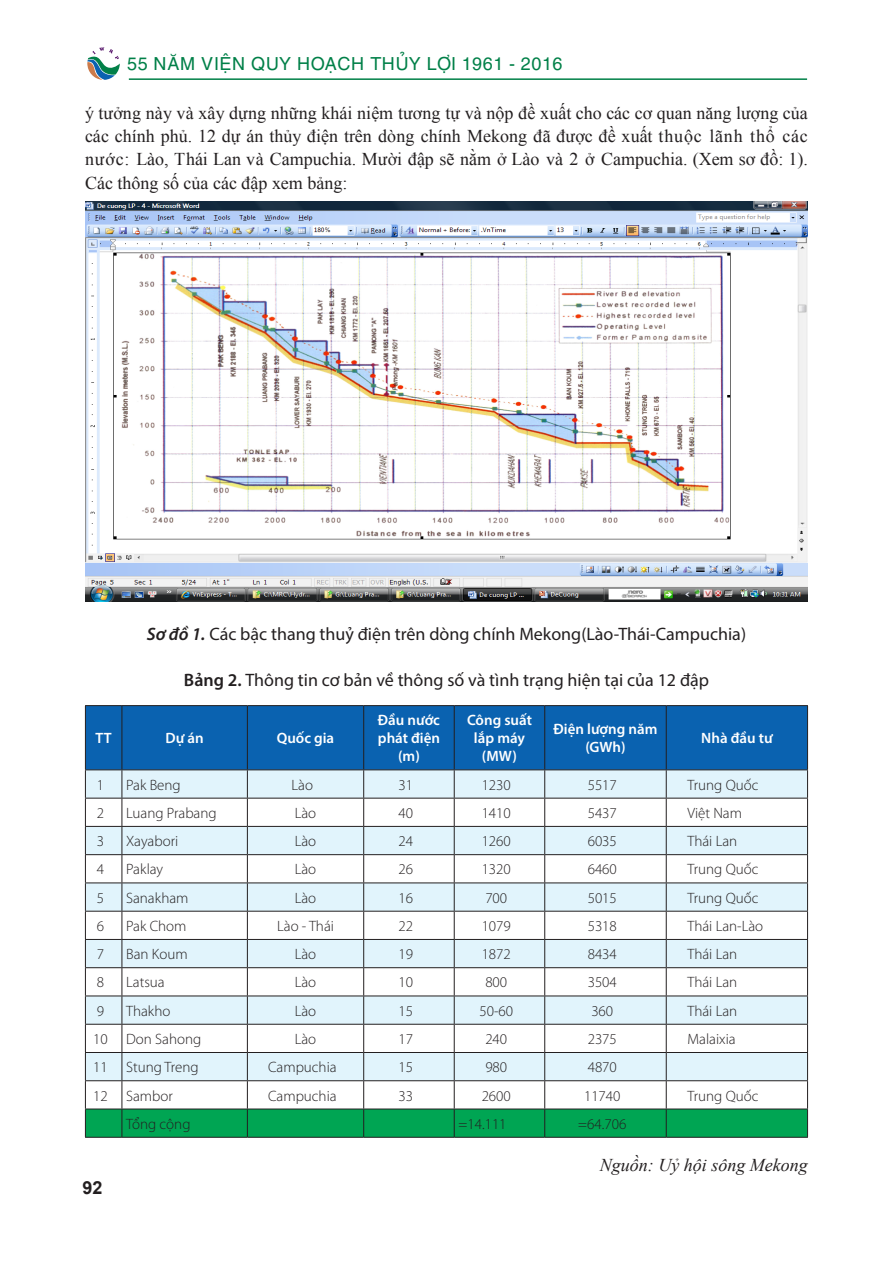
<style>
.page{position:relative;width:893px;height:1263px;background:#fff}
.page>*{position:absolute;margin:0;border:0;box-sizing:border-box;transform-origin:0 0}
.noi_dung{font:18px/23.5px "Times New Roman";color:#231f20;text-align:justify}
.hinh_anh{font:18px "Myriad Pro";color:#231f20}
.t1{font:18px "UTM Helve";color:#018048}
.t2{font:italic 18px "Times New Roman";color:#231f20}
.t3{font:700 18px "Arial";color:#231f20}
.t4{font:300 15px "Myriad Pro";color:#231f20}
.t5{font:600 15px/18px "Myriad Pro";color:#fff;text-align:center}
.s1{font-weight:600;font-style:italic}
.s2{font-weight:600}
</style>
<div class="page">
<svg style="left:87px;top:47px;width:33px;height:33px"></svg>
<hr style="left:129px;top:78px;width:678px;height:2px;background:#018048">
<img style="left:85px;top:202px;width:723px;height:400px">
<div style="left:86px;top:706px;width:721px;height:63px;background:#0a62b0"></div>
<hr style="left:85px;top:705px;width:37px;height:1px;background:#231f20">
<hr style="left:85px;top:706px;width:1px;height:63px;background:#231f20">
<hr style="left:122px;top:705px;width:125px;height:1px;background:#231f20">
<hr style="left:122px;top:706px;width:1px;height:63px;background:#231f20">
<hr style="left:247px;top:705px;width:117px;height:1px;background:#231f20">
<hr style="left:247px;top:706px;width:1px;height:63px;background:#231f20">
<hr style="left:364px;top:705px;width:90px;height:1px;background:#231f20">
<hr style="left:363px;top:706px;width:1px;height:63px;background:#231f20">
<hr style="left:454px;top:705px;width:91px;height:1px;background:#231f20">
<hr style="left:454px;top:706px;width:1px;height:63px;background:#231f20">
<hr style="left:545px;top:705px;width:121px;height:1px;background:#231f20">
<hr style="left:544px;top:706px;width:1px;height:63px;background:#231f20">
<hr style="left:666px;top:705px;width:142px;height:1px;background:#231f20">
<hr style="left:666px;top:706px;width:1px;height:63px;background:#231f20">
<hr style="left:807px;top:706px;width:1px;height:63px;background:#231f20">
<hr style="left:85px;top:769px;width:37px;height:1px;background:#231f20">
<hr style="left:122px;top:769px;width:125px;height:1px;background:#231f20">
<hr style="left:247px;top:769px;width:117px;height:1px;background:#231f20">
<hr style="left:364px;top:769px;width:90px;height:1px;background:#231f20">
<hr style="left:454px;top:769px;width:91px;height:1px;background:#231f20">
<hr style="left:545px;top:769px;width:121px;height:1px;background:#231f20">
<hr style="left:666px;top:769px;width:142px;height:1px;background:#231f20">
<svg style="left:85px;top:770px;width:723px;height:367px"></svg>
<hr style="left:85px;top:1137px;width:37px;height:1px;background:#231f20">
<hr style="left:122px;top:1137px;width:125px;height:1px;background:#231f20">
<hr style="left:247px;top:1137px;width:117px;height:1px;background:#231f20">
<hr style="left:364px;top:1137px;width:90px;height:1px;background:#231f20">
<hr style="left:454px;top:1137px;width:91px;height:1px;background:#231f20">
<hr style="left:545px;top:1137px;width:121px;height:1px;background:#231f20">
<hr style="left:666px;top:1137px;width:142px;height:1px;background:#231f20">
<p class="t1" style="left:127px;top:49px;width:437px">55 NĂM VIỆN QUY HOẠCH THỦY LỢI 1961 - 2016</p>
<p class="noi_dung" style="left:85px;top:101px;width:724px">ý tưởng này và xây dựng những khái niệm tương tự và nộp đề xuất cho các cơ quan năng lượng của các chính phủ. 12 dự án thủy điện trên dòng chính Mekong đã được đề xuất thuộc lãnh thổ các nước: Lào, Thái Lan và Campuchia. Mười đập sẽ nằm ở Lào và 2 ở Campuchia. (Xem sơ đồ: 1).<br>Các thông số của các đập xem bảng:</p>
<p class="hinh_anh" style="left:147px;top:623px;width:601px"><span class="s1">Sơ đồ 1.</span> Các bậc thang thuỷ điện trên dòng chính Mekong(Lào-Thái-Campuchia)</p>
<p class="hinh_anh" style="left:184px;top:669px;width:527px"><span class="s2">Bảng 2.</span> Thông tin cơ bản về thông số và tình trạng hiện tại của 12 đập</p>
<p class="t5" style="left:96px;top:729px;width:18px">TT</p>
<p class="t5" style="left:166px;top:729px;width:40px">Dự án</p>
<p class="t5" style="left:277px;top:729px;width:59px">Quốc gia</p>
<p class="t5" style="left:378px;top:711px;width:64px">Đầu nước phát điện (m)</p>
<p class="t5" style="left:467px;top:711px;width:66px">Công suất lắp máy (MW)</p>
<p class="t5" style="left:554px;top:720px;width:105px">Điện lượng năm (GWh)</p>
<p class="t5" style="left:701px;top:729px;width:73px">Nhà đầu tư</p>
<p class="t4" style="left:97px;top:776px;width:9px">1</p>
<p class="t4" style="left:126px;top:776px;width:56px">Pak Beng</p>
<p class="t4" style="left:292px;top:776px;width:23px">Lào</p>
<p class="t4" style="left:398px;top:776px;width:16px">31</p>
<p class="t4" style="left:482px;top:776px;width:31px">1230</p>
<p class="t4" style="left:588px;top:776px;width:31px">5517</p>
<p class="t4" style="left:687px;top:776px;width:72px">Trung Quốc</p>
<p class="t4" style="left:97px;top:804px;width:9px">2</p>
<p class="t4" style="left:126px;top:804px;width:92px">Luang Prabang</p>
<p class="t4" style="left:295px;top:804px;width:23px">Lào</p>
<p class="t4" style="left:398px;top:804px;width:16px">40</p>
<p class="t4" style="left:482px;top:804px;width:31px">1410</p>
<p class="t4" style="left:588px;top:804px;width:31px">5437</p>
<p class="t4" style="left:687px;top:804px;width:56px">Việt Nam</p>
<p class="t4" style="left:97px;top:832px;width:9px">3</p>
<p class="t4" style="left:126px;top:832px;width:54px">Xayabori</p>
<p class="t4" style="left:295px;top:832px;width:23px">Lào</p>
<p class="t4" style="left:398px;top:832px;width:16px">24</p>
<p class="t4" style="left:482px;top:832px;width:31px">1260</p>
<p class="t4" style="left:588px;top:832px;width:31px">6035</p>
<p class="t4" style="left:687px;top:832px;width:51px">Thái Lan</p>
<p class="t4" style="left:97px;top:860px;width:9px">4</p>
<p class="t4" style="left:126px;top:860px;width:39px">Paklay</p>
<p class="t4" style="left:295px;top:860px;width:23px">Lào</p>
<p class="t4" style="left:398px;top:860px;width:16px">26</p>
<p class="t4" style="left:482px;top:860px;width:31px">1320</p>
<p class="t4" style="left:588px;top:860px;width:31px">6460</p>
<p class="t4" style="left:687px;top:860px;width:72px">Trung Quốc</p>
<p class="t4" style="left:97px;top:889px;width:9px">5</p>
<p class="t4" style="left:126px;top:889px;width:64px">Sanakham</p>
<p class="t4" style="left:295px;top:889px;width:23px">Lào</p>
<p class="t4" style="left:398px;top:889px;width:16px">16</p>
<p class="t4" style="left:485px;top:889px;width:23px">700</p>
<p class="t4" style="left:588px;top:889px;width:31px">5015</p>
<p class="t4" style="left:687px;top:889px;width:72px">Trung Quốc</p>
<p class="t4" style="left:97px;top:917px;width:9px">6</p>
<p class="t4" style="left:126px;top:917px;width:62px">Pak Chom</p>
<p class="t4" style="left:277px;top:917px;width:58px">Lào - Thái</p>
<p class="t4" style="left:398px;top:917px;width:16px">22</p>
<p class="t4" style="left:482px;top:917px;width:31px">1079</p>
<p class="t4" style="left:588px;top:917px;width:31px">5318</p>
<p class="t4" style="left:687px;top:917px;width:77px">Thái Lan-Lào</p>
<p class="t4" style="left:97px;top:945px;width:9px">7</p>
<p class="t4" style="left:126px;top:945px;width:63px">Ban Koum</p>
<p class="t4" style="left:295px;top:945px;width:23px">Lào</p>
<p class="t4" style="left:398px;top:945px;width:16px">19</p>
<p class="t4" style="left:482px;top:945px;width:31px">1872</p>
<p class="t4" style="left:588px;top:945px;width:31px">8434</p>
<p class="t4" style="left:687px;top:945px;width:51px">Thái Lan</p>
<p class="t4" style="left:97px;top:973px;width:9px">8</p>
<p class="t4" style="left:126px;top:973px;width:40px">Latsua</p>
<p class="t4" style="left:295px;top:973px;width:23px">Lào</p>
<p class="t4" style="left:398px;top:973px;width:16px">10</p>
<p class="t4" style="left:485px;top:973px;width:23px">800</p>
<p class="t4" style="left:588px;top:973px;width:31px">3504</p>
<p class="t4" style="left:687px;top:973px;width:51px">Thái Lan</p>
<p class="t4" style="left:97px;top:1002px;width:9px">9</p>
<p class="t4" style="left:126px;top:1002px;width:46px">Thakho</p>
<p class="t4" style="left:295px;top:1002px;width:23px">Lào</p>
<p class="t4" style="left:398px;top:1002px;width:16px">15</p>
<p class="t4" style="left:479px;top:1002px;width:35px">50-60</p>
<p class="t4" style="left:591px;top:1002px;width:23px">360</p>
<p class="t4" style="left:687px;top:1002px;width:51px">Thái Lan</p>
<p class="t4" style="left:93px;top:1030px;width:16px">10</p>
<p class="t4" style="left:126px;top:1030px;width:77px">Don Sahong</p>
<p class="t4" style="left:295px;top:1030px;width:23px">Lào</p>
<p class="t4" style="left:398px;top:1030px;width:16px">17</p>
<p class="t4" style="left:485px;top:1030px;width:23px">240</p>
<p class="t4" style="left:588px;top:1030px;width:31px">2375</p>
<p class="t4" style="left:687px;top:1030px;width:50px">Malaixia</p>
<p class="t4" style="left:93px;top:1058px;width:16px">11</p>
<p class="t4" style="left:126px;top:1058px;width:74px">Stung Treng</p>
<p class="t4" style="left:268px;top:1058px;width:70px">Campuchia</p>
<p class="t4" style="left:398px;top:1058px;width:16px">15</p>
<p class="t4" style="left:485px;top:1058px;width:23px">980</p>
<p class="t4" style="left:588px;top:1058px;width:31px">4870</p>
<p class="t4" style="left:93px;top:1086px;width:16px">12</p>
<p class="t4" style="left:126px;top:1086px;width:48px">Sambor</p>
<p class="t4" style="left:268px;top:1086px;width:70px">Campuchia</p>
<p class="t4" style="left:398px;top:1086px;width:16px">33</p>
<p class="t4" style="left:482px;top:1086px;width:31px">2600</p>
<p class="t4" style="left:584px;top:1086px;width:38px">11740</p>
<p class="t4" style="left:687px;top:1086px;width:72px">Trung Quốc</p>
<p class="t4" style="left:126px;top:1115px;width:66px">Tổng cộng</p>
<p class="t4" style="left:458px;top:1115px;width:50px">=14.111</p>
<p class="t4" style="left:578px;top:1115px;width:50px">=64.706</p>
<p class="t2" style="left:600px;top:1153px;width:209px">Nguồn: Uỷ hội sông Mekong</p>
<p class="t3" style="left:82px;top:1175px;width:22px">92</p>
</div>
